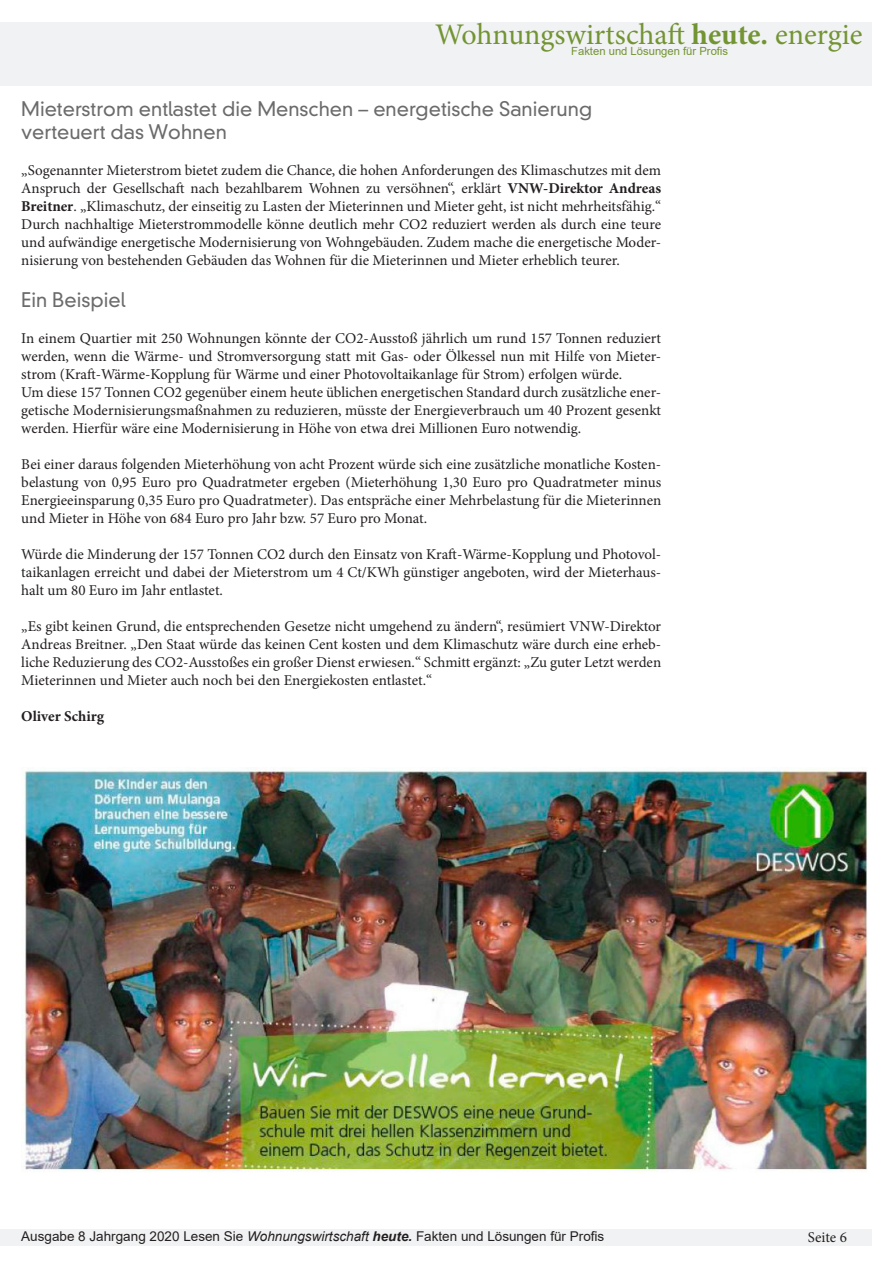
<style>
.page{position:relative;width:893px;height:1263px;background:#fff}
.page>*{position:absolute;margin:0;border:0;box-sizing:border-box;transform-origin:0 0}
.t1{font:30px "Minion Pro";color:#739433}
.t2{font:300 19.5px "DIN Neuzeit Grotesk Std";color:#6b6b6b}
.t3{font:15px/18px "Minion Pro";color:#231f20;text-align:justify}
.t4{font:700 15px "Minion Pro";color:#231f20}
.t5{font:13.5px "Arial";color:#231f20}
.t6{font:11.25px "Arial";color:#739433}
.s1{font-weight:700}
.s2{font-style:italic}
.s3{font-weight:700;font-style:italic}
</style>
<div class="page">
<div style="left:0;top:1229px;width:872px;height:17px;background:#f1f2f3"></div>
<div style="left:0;top:22px;width:872px;height:64px;background:#f1f2f3"></div>
<img style="left:21px;top:767px;width:847px;height:405px">
<p class="t1" style="left:435px;top:14px;width:429px">Wohnungswirtschaft <span class="s1">heute.</span> energie</p>
<p class="t6" style="left:571px;top:43px;width:158px">Fakten und Lösungen für Profis</p>
<p class="t2" style="left:21px;top:97px;width:573px">Mieterstrom entlastet die Menschen – energetische Sanierung</p>
<p class="t2" style="left:21px;top:121px;width:207px">verteuert das Wohnen</p>
<p class="t3" style="left:21px;top:162px;width:641px">„Sogenannter Mieterstrom bietet zudem die Chance, die hohen Anforderungen des Klimaschutzes mit dem Anspruch der Gesellschaft nach bezahlbarem Wohnen zu versöhnen“, erklärt <span class="s1">VNW-Direktor Andreas Breitner</span>. „Klimaschutz, der einseitig zu Lasten der Mieterinnen und Mieter geht, ist nicht mehrheitsfähig.“</p>
<p class="t3" style="left:21px;top:216px;width:641px">Durch nachhaltige Mieterstrommodelle könne deutlich mehr CO2 reduziert werden als durch eine teure und aufwändige energetische Modernisierung von Wohngebäuden. Zudem mache die energetische Moder&shy;nisierung von bestehenden Gebäuden das Wohnen für die Mieterinnen und Mieter erheblich teurer.</p>
<p class="t2" style="left:21px;top:288px;width:106px">Ein Beispiel</p>
<p class="t3" style="left:21px;top:329px;width:641px">In einem Quartier mit 250 Wohnungen könnte der CO2-Ausstoß jährlich um rund 157 Tonnen reduziert werden, wenn die Wärme- und Stromversorgung statt mit Gas- oder Ölkessel nun mit Hilfe von Mieter&shy;strom (Kraft-Wärme-Kopplung für Wärme und einer Photovoltaikanlage für Strom) erfolgen würde.</p>
<p class="t3" style="left:21px;top:383px;width:641px">Um diese 157 Tonnen CO2 gegenüber einem heute üblichen energetischen Standard durch zusätzliche ener&shy;getische Modernisierungsmaßnahmen zu reduzieren, müsste der Energieverbrauch um 40 Prozent gesenkt werden. Hierfür wäre eine Modernisierung in Höhe von etwa drei Millionen Euro notwendig.</p>
<p class="t3" style="left:21px;top:455px;width:641px">Bei einer daraus folgenden Mieterhöhung von acht Prozent würde sich eine zusätzliche monatliche Kosten&shy;belastung von 0,95 Euro pro Quadratmeter ergeben (Mieterhöhung 1,30 Euro pro Quadratmeter minus Energieeinsparung 0,35 Euro pro Quadratmeter). Das entspräche einer Mehrbelastung für die Mieterinnen und Mieter in Höhe von 684 Euro pro Jahr bzw. 57 Euro pro Monat.</p>
<p class="t3" style="left:21px;top:545px;width:641px">Würde die Minderung der 157 Tonnen CO2 durch den Einsatz von Kraft-Wärme-Kopplung und Photovol&shy;taikanlagen erreicht und dabei der Mieterstrom um 4 Ct/KWh günstiger angeboten, wird der Mieterhaus&shy;halt um 80 Euro im Jahr entlastet.</p>
<p class="t3" style="left:21px;top:617px;width:641px">„Es gibt keinen Grund, die entsprechenden Gesetze nicht umgehend zu ändern“, resümiert VNW-Direktor Andreas Breitner. „Den Staat würde das keinen Cent kosten und dem Klimaschutz wäre durch eine erheb&shy;liche Reduzierung des CO2-Ausstoßes ein großer Dienst erwiesen.“ Schmitt ergänzt: „Zu guter Letzt werden Mieterinnen und Mieter auch noch bei den Energiekosten entlastet.“</p>
<p class="t4" style="left:21px;top:705px;width:84px">Oliver Schirg</p>
<p class="t5" style="left:21px;top:1226px;width:585px">Ausgabe 8 Jahrgang 2020 Lesen Sie <span class="s2">Wohnungswirtschaft</span> <span class="s3">heute.</span> Fakten und Lösungen für Profis</p>
<p class="t3" style="left:808px;top:1229px;width:40px">Seite 6</p>
</div>
